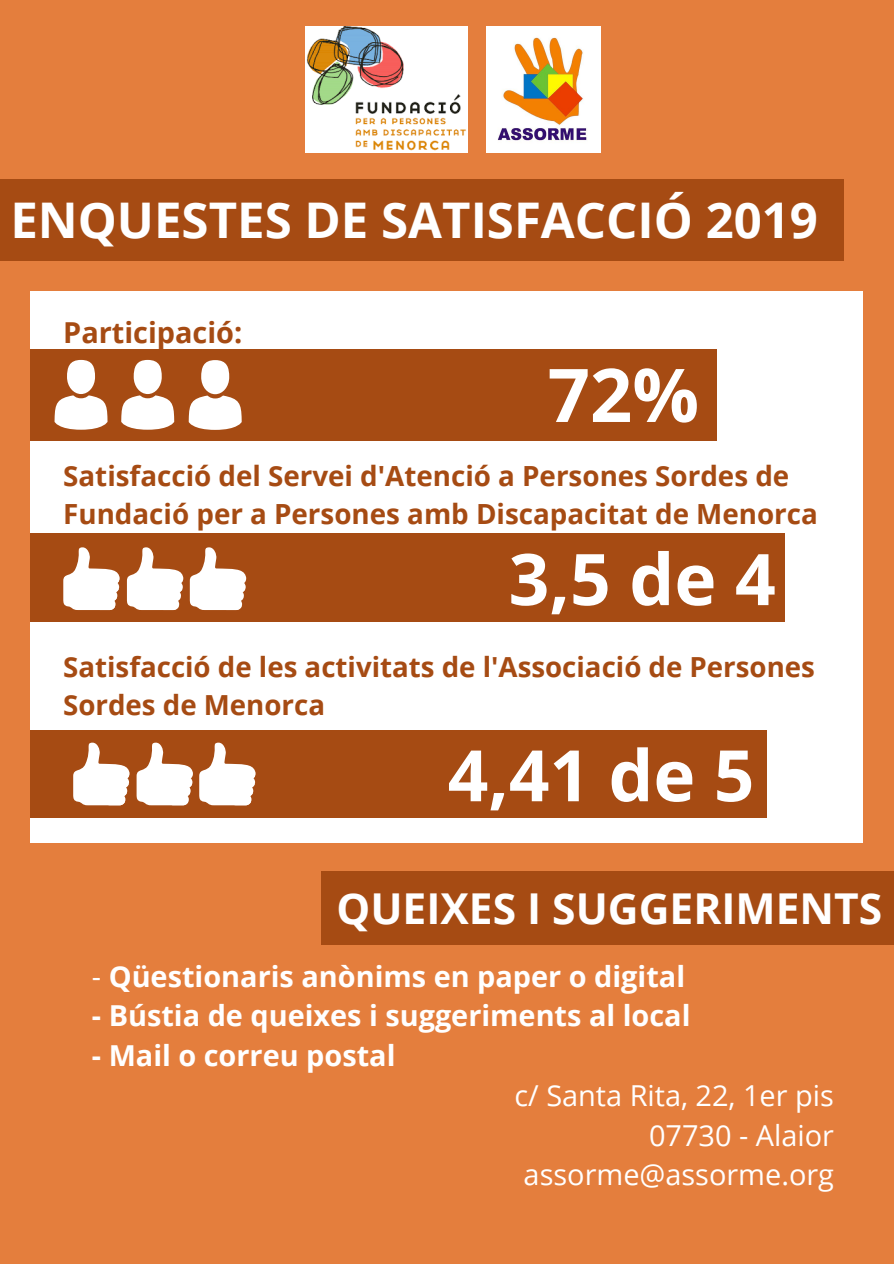
<style>
.page{position:relative;width:894px;height:1264px;background:#fff}
.page>*{position:absolute;margin:0;border:0;box-sizing:border-box;transform-origin:0 0}
.t1{font:700 74.1px "Open Sans";color:#fff}
.t2{font:700 71.25px "Open Sans";color:#fff}
.t3{font:700 70.95px "Open Sans";color:#fff}
.t4{font:700 49.2px "Open Sans";color:#fff}
.t5{font:700 42.6px "Open Sans";color:#fff}
.t6{font:700 28.8px "Open Sans";color:#fff}
.t7{font:28.8px/39.8px "Open Sans";color:#fff;text-align:right}
.t8{font:700 28.8px "Open Sans";color:#a64b13}
.t9{font:700 27.75px/38.1px "Open Sans";color:#a64b13}
.t10{font:700 27.6px/38px "Open Sans";color:#a64b13}
.s1{font-weight:400}
</style>
<div class="page">
<div style="left:18px;top:730px;width:747px;height:87px;background:#a64b13"></div>
<svg style="left:73px;top:742px;width:56px;height:63px"></svg>
<svg style="left:136px;top:742px;width:57px;height:63px"></svg>
<svg style="left:199px;top:742px;width:56px;height:63px"></svg>
<div style="left:18px;top:349px;width:698px;height:92px;background:#a64b13"></div>
<div style="left:67px;top:360px;width:28px;height:34px;background:#fff;border-radius:50%"></div>
<svg style="left:55px;top:395px;width:53px;height:35px;background:#efdfd5"></svg>
<div style="left:134px;top:360px;width:28px;height:34px;background:#fff;border-radius:50%"></div>
<svg style="left:121px;top:395px;width:54px;height:35px"></svg>
<div style="left:201px;top:360px;width:28px;height:34px;background:#fff;border-radius:50%"></div>
<svg style="left:189px;top:395px;width:53px;height:35px;background:#efdfd5"></svg>
<div style="left:18px;top:533px;width:766px;height:88px;background:#a64b13"></div>
<svg style="left:63px;top:547px;width:56px;height:63px"></svg>
<svg style="left:127px;top:547px;width:56px;height:63px"></svg>
<svg style="left:190px;top:547px;width:56px;height:63px"></svg>
<div style="left:0;top:0;width:893px;height:291px;background:#e47e3d"></div>
<div style="left:0;top:843px;width:893px;height:420px;background:#e47e3d"></div>
<div style="left:862px;top:170px;width:31px;height:908px;background:#e47e3d"></div>
<div style="left:321px;top:871px;width:572px;height:74px;background:#a64b13"></div>
<div style="left:0;top:170px;width:30px;height:908px;background:#e47e3d"></div>
<div style="left:0;top:179px;width:843px;height:82px;background:#a64b13"></div>
<img style="left:305px;top:26px;width:162px;height:126px">
<img style="left:486px;top:26px;width:114px;height:126px">
<h3 class="t4" style="left:10px;top:186px;width:808px">ENQUESTES DE SATISFACCIÓ 2019</h3>
<p class="t8" style="left:63px;top:312px;width:180px">Participació:</p>
<h1 class="t1" style="left:547px;top:343px;width:153px">72%</h1>
<p class="t9" style="left:63px;top:456px;width:756px">Satisfacció del Servei d'Atenció a Persones Sordes de<br>Fundació per a Persones amb Discapacitat de Menorca</p>
<h2 class="t2" style="left:508px;top:529px;width:268px">3,5 de 4</h2>
<p class="t10" style="left:63px;top:647px;width:753px">Satisfacció de les activitats de l'Associació de Persones<br>Sordes de Menorca</p>
<h3 class="t3" style="left:447px;top:725px;width:308px">4,41 de 5</h3>
<h3 class="t5" style="left:336px;top:878px;width:547px">QUEIXES I SUGGERIMENTS</h3>
<p class="t6" style="left:92px;top:955px;width:594px"><span class="s1">-</span> Qüestionaris anònims en paper o digital</p>
<p class="t6" style="left:92px;top:995px;width:600px">- Bústia de queixes i suggeriments al local</p>
<p class="t6" style="left:92px;top:1035px;width:305px">- Mail o correu postal</p>
<p class="t7" style="left:514px;top:1074px;width:321px">c/ Santa Rita, 22, 1er pis<br>07730 - Alaior assorme@assorme.org</p>
</div>
